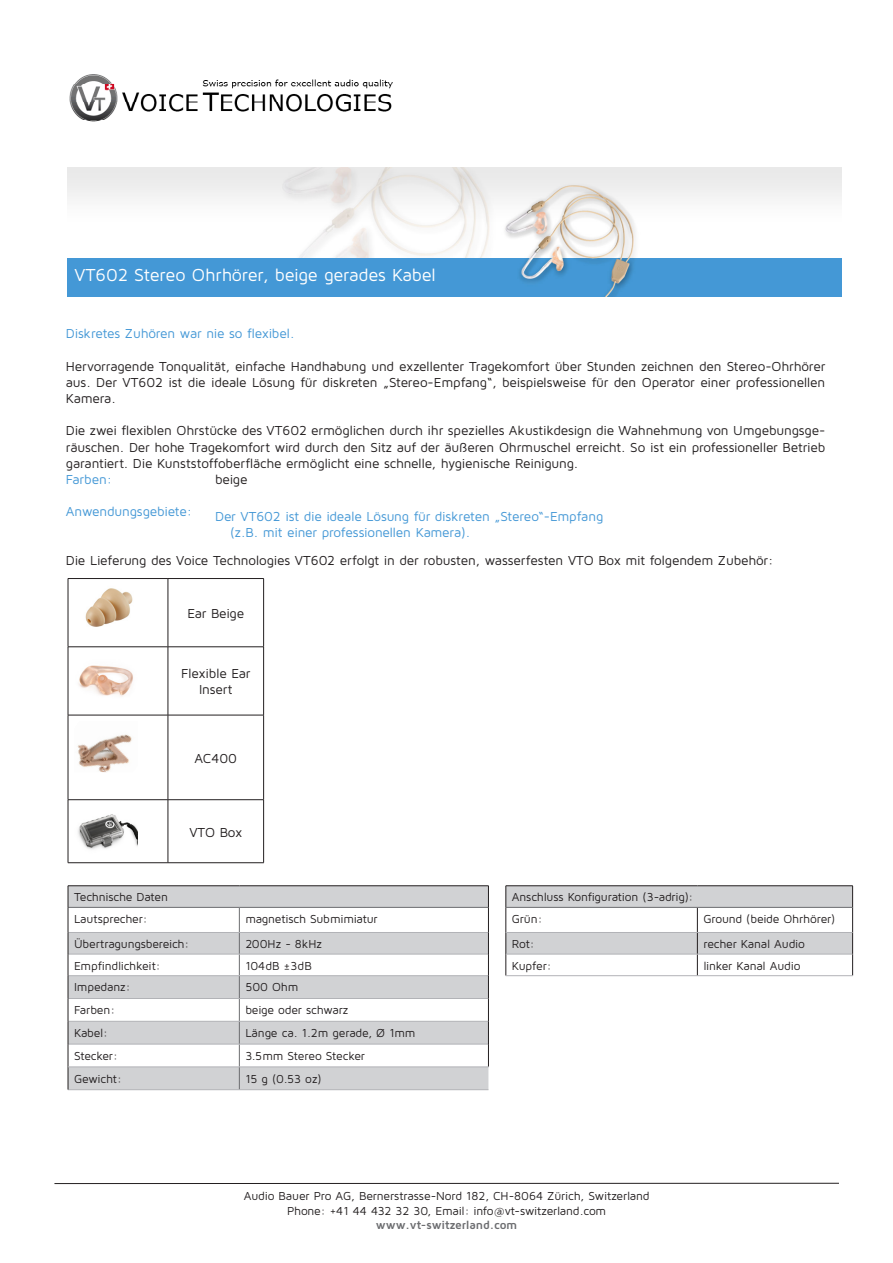
<style>
.page{position:relative;width:893px;height:1263px;background:#fff}
.page>*{position:absolute;margin:0;border:0;box-sizing:border-box;transform-origin:0 0}
.t1{font:18px "Maven Pro";letter-spacing:-.015em;color:#fff}
.t2{font:13.5px/16.2px "Maven Pro";letter-spacing:-.015em;color:#231f20;text-align:justify}
.t3{font:13.5px "Maven Pro";letter-spacing:-.015em;color:#4498d6}
.t4{font:12px "Maven Pro";letter-spacing:-.015em;color:#231f20}
.t5{font:700 12px "Maven Pro";letter-spacing:-.015em;color:#6c6d70}
</style>
<div class="page">
<hr style="left:54px;top:1183px;width:785px;height:1px;background:#231f20">
<img style="left:69px;top:74px;width:324px;height:48px">
<img style="left:68px;top:168px;width:774px;height:128px">
<svg style="left:69px;top:886px;width:784px;height:204px"></svg>
<svg style="left:506px;top:1021px;width:347px;height:23px"></svg>
<hr style="left:68px;top:907px;width:171px;height:1px;background:#6c6d70">
<hr style="left:239px;top:907px;width:249px;height:1px;background:#6c6d70">
<svg style="left:239px;top:907px;width:1px;height:182px"></svg>
<hr style="left:68px;top:932px;width:171px;height:1px;background:#b2b3b7">
<hr style="left:239px;top:932px;width:249px;height:1px;background:#b2b3b7">
<hr style="left:68px;top:954px;width:171px;height:1px;background:#b2b3b7">
<hr style="left:239px;top:954px;width:249px;height:1px;background:#b2b3b7">
<hr style="left:68px;top:975px;width:171px;height:1px;background:#b2b3b7">
<hr style="left:239px;top:975px;width:249px;height:1px;background:#b2b3b7">
<hr style="left:68px;top:998px;width:171px;height:1px;background:#b2b3b7">
<hr style="left:239px;top:998px;width:249px;height:1px;background:#b2b3b7">
<hr style="left:68px;top:1021px;width:171px;height:1px;background:#b2b3b7">
<hr style="left:239px;top:1021px;width:249px;height:1px;background:#b2b3b7">
<hr style="left:68px;top:1044px;width:171px;height:1px;background:#b2b3b7">
<hr style="left:239px;top:1044px;width:249px;height:1px;background:#b2b3b7">
<hr style="left:68px;top:1089px;width:171px;height:1px;background:#b2b3b7">
<hr style="left:239px;top:1089px;width:249px;height:1px;background:#b2b3b7">
<hr style="left:68px;top:885px;width:171px;height:1px;background:#231f20">
<hr style="left:239px;top:885px;width:250px;height:1px;background:#231f20">
<svg style="left:68px;top:886px;width:1px;height:203px"></svg>
<svg style="left:488px;top:886px;width:1px;height:181px"></svg>
<hr style="left:68px;top:1067px;width:171px;height:1px;background:#b2b3b7">
<hr style="left:239px;top:1067px;width:250px;height:1px;background:#b2b3b7">
<hr style="left:506px;top:885px;width:191px;height:1px;background:#231f20">
<hr style="left:697px;top:885px;width:156px;height:1px;background:#231f20">
<svg style="left:506px;top:886px;width:1px;height:89px"></svg>
<svg style="left:697px;top:908px;width:1px;height:67px"></svg>
<svg style="left:852px;top:886px;width:1px;height:89px"></svg>
<hr style="left:506px;top:907px;width:191px;height:1px;background:#6c6d70">
<hr style="left:697px;top:907px;width:155px;height:1px;background:#6c6d70">
<hr style="left:506px;top:932px;width:191px;height:1px;background:#b2b3b7">
<hr style="left:697px;top:932px;width:155px;height:1px;background:#b2b3b7">
<hr style="left:506px;top:954px;width:191px;height:1px;background:#b2b3b7">
<hr style="left:697px;top:954px;width:155px;height:1px;background:#b2b3b7">
<hr style="left:506px;top:975px;width:191px;height:1px;background:#b2b3b7">
<hr style="left:697px;top:975px;width:156px;height:1px;background:#b2b3b7">
<hr style="left:68px;top:578px;width:100px;height:1px;background:#231f20">
<hr style="left:68px;top:579px;width:1px;height:68px;background:#231f20">
<hr style="left:168px;top:578px;width:96px;height:1px;background:#231f20">
<hr style="left:168px;top:579px;width:1px;height:68px;background:#231f20">
<hr style="left:263px;top:579px;width:1px;height:68px;background:#231f20">
<hr style="left:68px;top:646px;width:100px;height:1px;background:#231f20">
<hr style="left:68px;top:647px;width:1px;height:68px;background:#231f20">
<hr style="left:168px;top:646px;width:96px;height:1px;background:#231f20">
<hr style="left:168px;top:647px;width:1px;height:68px;background:#231f20">
<hr style="left:263px;top:647px;width:1px;height:68px;background:#231f20">
<hr style="left:68px;top:715px;width:100px;height:1px;background:#231f20">
<hr style="left:68px;top:715px;width:1px;height:84px;background:#231f20">
<hr style="left:168px;top:715px;width:96px;height:1px;background:#231f20">
<hr style="left:168px;top:715px;width:1px;height:84px;background:#231f20">
<hr style="left:263px;top:715px;width:1px;height:84px;background:#231f20">
<hr style="left:68px;top:799px;width:100px;height:1px;background:#231f20">
<hr style="left:68px;top:800px;width:1px;height:62px;background:#231f20">
<hr style="left:168px;top:799px;width:96px;height:1px;background:#231f20">
<hr style="left:168px;top:800px;width:1px;height:62px;background:#231f20">
<hr style="left:263px;top:800px;width:1px;height:62px;background:#231f20">
<hr style="left:68px;top:862px;width:100px;height:1px;background:#231f20">
<hr style="left:168px;top:862px;width:96px;height:1px;background:#231f20">
<img style="left:85px;top:588px;width:48px;height:39px">
<img style="left:78px;top:665px;width:55px;height:31px">
<img style="left:77px;top:734px;width:55px;height:38px">
<img style="left:78px;top:814px;width:60px;height:36px">
<p class="t1" style="left:74px;top:264px;width:363px">VT602 Stereo Ohrhörer, beige gerades Kabel</p>
<p class="t3" style="left:66px;top:325px;width:230px">Diskretes Zuhören war nie so flexibel.</p>
<p class="t2" style="left:66px;top:357px;width:761px">Hervorragende Tonqualität, einfache Handhabung und exzellenter Tragekomfort über Stunden zeichnen den Stereo-Ohrhörer aus. Der VT602 ist die ideale Lösung für diskreten „Stereo-Empfang“, beispielsweise für den Operator einer professionellen Kamera.</p>
<p class="t2" style="left:66px;top:422px;width:761px">Die zwei flexiblen Ohrstücke des VT602 ermöglichen durch ihr spezielles Akustikdesign die Wahnehmung von Umgebungsge&shy;räuschen. Der hohe Tragekomfort wird durch den Sitz auf der äußeren Ohrmuschel erreicht. So ist ein professioneller Betrieb garantiert. Die Kunststoffoberfläche ermöglicht eine schnelle, hygienische Reinigung.</p>
<p class="t3" style="left:66px;top:471px;width:48px">Farben:</p>
<p class="t2" style="left:215px;top:471px;width:34px">beige</p>
<p class="t3" style="left:66px;top:503px;width:128px">Anwendungsgebiete:</p>
<p class="t3" style="left:215px;top:508px;width:390px">Der VT602 ist die ideale Lösung für diskreten „Stereo“-Empfang</p>
<p class="t3" style="left:230px;top:524px;width:242px">(z.B. mit einer professionellen Kamera).</p>
<p class="t2" style="left:66px;top:552px;width:709px">Die Lieferung des Voice Technologies VT602 erfolgt in der robusten, wasserfesten VTO Box mit folgendem Zubehör:</p>
<p class="t2" style="left:187px;top:605px;width:58px">Ear Beige</p>
<p class="t2" style="left:181px;top:665px;width:71px;text-align:center">Flexible Ear<br>Insert</p>
<p class="t2" style="left:195px;top:749px;width:44px">AC400</p>
<p class="t2" style="left:189px;top:823px;width:54px">VTO Box</p>
<p class="t4" style="left:74px;top:890px;width:96px">Technische Daten</p>
<p class="t4" style="left:512px;top:890px;width:183px">Anschluss Konfiguration (3-adrig):</p>
<p class="t4" style="left:74px;top:911px;width:75px">Lautsprecher:</p>
<p class="t4" style="left:245px;top:911px;width:134px">magnetisch Submimiatur</p>
<p class="t4" style="left:512px;top:911px;width:32px">Grün:</p>
<p class="t4" style="left:703px;top:911px;width:134px">Ground (beide Ohrhörer)</p>
<p class="t4" style="left:74px;top:936px;width:117px">Übertragungsbereich:</p>
<p class="t4" style="left:245px;top:936px;width:78px">200Hz - 8kHz</p>
<p class="t4" style="left:512px;top:936px;width:24px">Rot:</p>
<p class="t4" style="left:703px;top:936px;width:103px">recher Kanal Audio</p>
<p class="t4" style="left:74px;top:958px;width:88px">Empfindlichkeit:</p>
<p class="t4" style="left:245px;top:958px;width:68px">104dB ±3dB</p>
<p class="t4" style="left:512px;top:958px;width:41px">Kupfer:</p>
<p class="t4" style="left:703px;top:958px;width:99px">linker Kanal Audio</p>
<p class="t4" style="left:74px;top:980px;width:58px">Impedanz:</p>
<p class="t4" style="left:245px;top:980px;width:55px">500 Ohm</p>
<p class="t4" style="left:74px;top:1002px;width:43px">Farben:</p>
<p class="t4" style="left:245px;top:1002px;width:105px">beige oder schwarz</p>
<p class="t4" style="left:74px;top:1025px;width:35px">Kabel:</p>
<p class="t4" style="left:245px;top:1025px;width:172px">Länge ca. 1.2m gerade, Ø 1mm</p>
<p class="t4" style="left:74px;top:1048px;width:45px">Stecker:</p>
<p class="t4" style="left:245px;top:1048px;width:121px">3.5mm Stereo Stecker</p>
<p class="t4" style="left:74px;top:1071px;width:49px">Gewicht:</p>
<p class="t4" style="left:245px;top:1071px;width:78px">15 g (0.53 oz)</p>
<p class="t4" style="left:244px;top:1189px;width:407px">Audio Bauer Pro AG, Bernerstrasse-Nord 182, CH-8064 Zürich, Switzerland</p>
<p class="t4" style="left:287px;top:1203px;width:321px">Phone: +41 44 432 32 30, Email: info@vt-switzerland.com</p>
<p class="t5" style="left:376px;top:1217px;width:143px">www.vt-switzerland.com</p>
</div>
